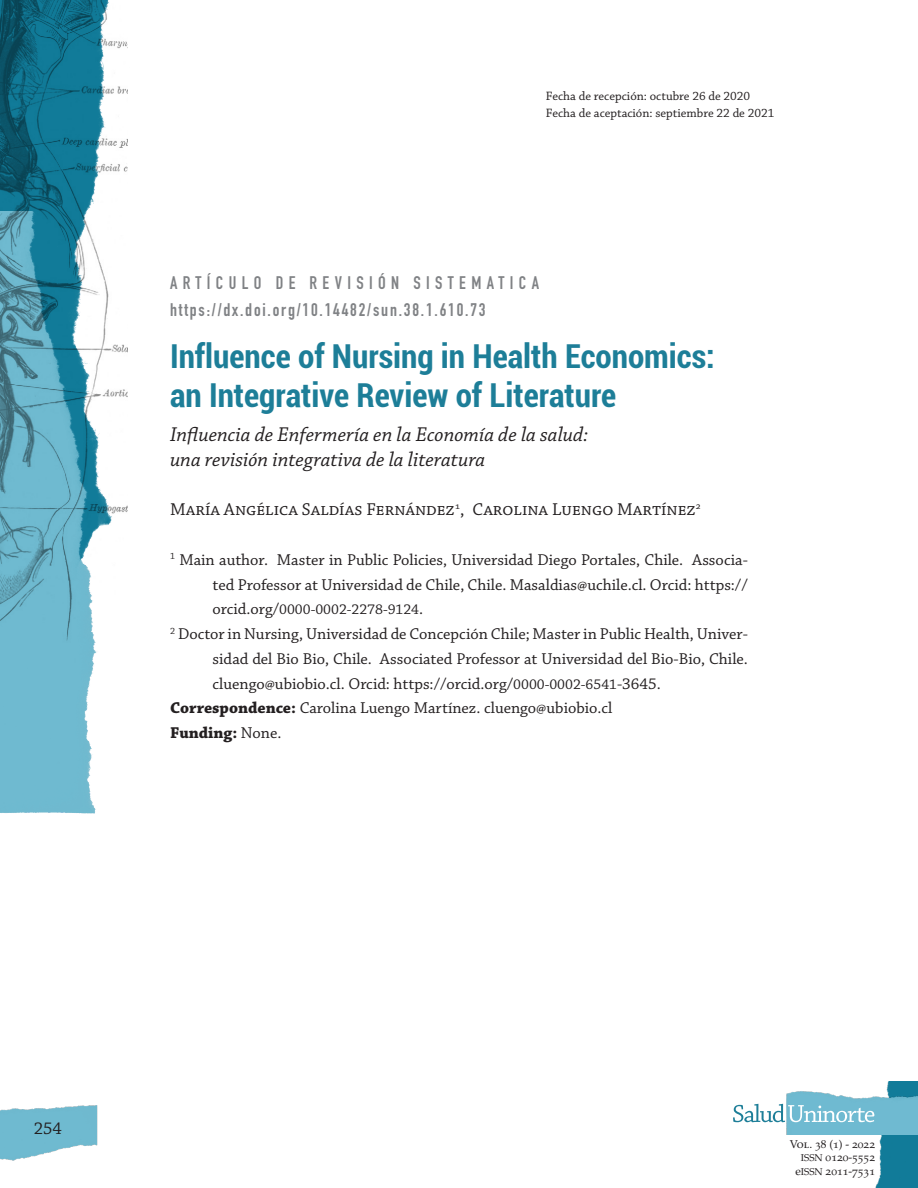
<style>
.page{position:relative;width:918px;height:1188px;background:#fff}
.page>*{position:absolute;margin:0;border:0;box-sizing:border-box;transform-origin:0 0}
.t1{font:700 condensed 33px/39px "Roboto";color:#1d7e98}
.t2{font:italic 21px/25.5px "Chaparral Pro";color:#231f20}
.t3{font:18px/27px "DIN Engschrift Std";letter-spacing:.3em;color:#808285}
.t4{font:18px "Chaparral Pro";color:#231f20}
.t5{font:16.5px/24.8px "Chaparral Pro";color:#231f20;text-align:right}
.t6{font:700 16.5px "Chaparral Pro";color:#231f20}
.t7{font:15px "Chaparral Pro";color:#231f20}
.t8{font:12.75px/17.1px "Chaparral Pro";color:#231f20}
.t9{font:11.4px/13.5px "Palatino LT Std";color:#231f20;text-align:right}
.s1{font-size:16.5px}
.s2{font-size:15px}
.s3{font-weight:700}
.s4{font-weight:400}
.s5{font-size:9.9px}
</style>
<div class="page">
<img style="left:0;top:673px;width:96px;height:141px">
<img style="left:0;top:0;width:127px;height:673px">
<img style="left:0;top:1105px;width:98px;height:56px">
<img style="left:850px;top:1082px;width:68px;height:106px">
<img style="left:787px;top:1090px;width:131px;height:44px">
<svg style="left:733px;top:1104px;width:141px;height:18px"></svg>
<p class="t8" style="left:546px;top:88px;width:230px">Fecha de recepción: octubre 26 de 2020<br>Fecha de aceptación: septiembre 22 de 2021</p>
<p class="t3" style="left:170px;top:270px;width:370px">ARTÍCULO DE REVISIÓN SISTEMATICA https://dx.doi.org/10.14482/sun.38.1.610.73</p>
<h1 class="t1" style="left:170px;top:335px;width:546px">Influence of Nursing in Health Economics: an Integrative Review of Literature</h1>
<p class="t2" style="left:170px;top:422px;width:420px">Influencia de Enfermería en la Economía de la salud: una revisión integrativa de la literatura</p>
<p class="t4" style="left:170px;top:499px;width:533px">María Angélica Saldías Fernández<sup>1</sup>, Carolina Luengo Martínez<sup>2</sup></p>
<p class="t5" style="left:170px;top:548px;width:579px"><sup>1</sup> Main author. Master in Public Policies, Universidad Diego Portales, Chile. Associa&shy;ted Professor at Universidad de Chile, Chile. Masaldias@uchile.cl. Orcid: https://</p>
<p class="t7" style="left:213px;top:601px;width:212px"><span class="s1">orcid.org/</span>0000-0002-2278-9124<span class="s1">.</span></p>
<p class="t5" style="left:170px;top:622px;width:579px"><sup>2</sup> Doctor in Nursing, Universidad de Concepción Chile; Master in Public Health, Univer-</p>
<p class="t5" style="left:213px;top:647px;width:537px">sidad del Bio Bio, Chile. Associated Professor at Universidad del Bio-Bio, Chile.</p>
<p class="t5" style="left:213px;top:672px;width:450px">cluengo@ubiobio.cl. Orcid: https://orcid.org/<span class="s2">0000-0002-6541</span>-3645.</p>
<p class="t5" style="left:170px;top:697px;width:444px"><span class="s3">Correspondence:</span> Carolina Luengo Martínez. cluengo@ubiobio.cl</p>
<p class="t6" style="left:170px;top:723px;width:113px">Funding: <span class="s4">None.</span></p>
<p class="t4" style="left:34px;top:1118px;width:30px">254</p>
<p class="t9" style="left:790px;top:1137px;width:87px">Vol. 38 (1) - 2022<br><span class="s5">ISSN</span> 0120-5552 e<span class="s5">ISSN</span> 2011-7531</p>
</div>
